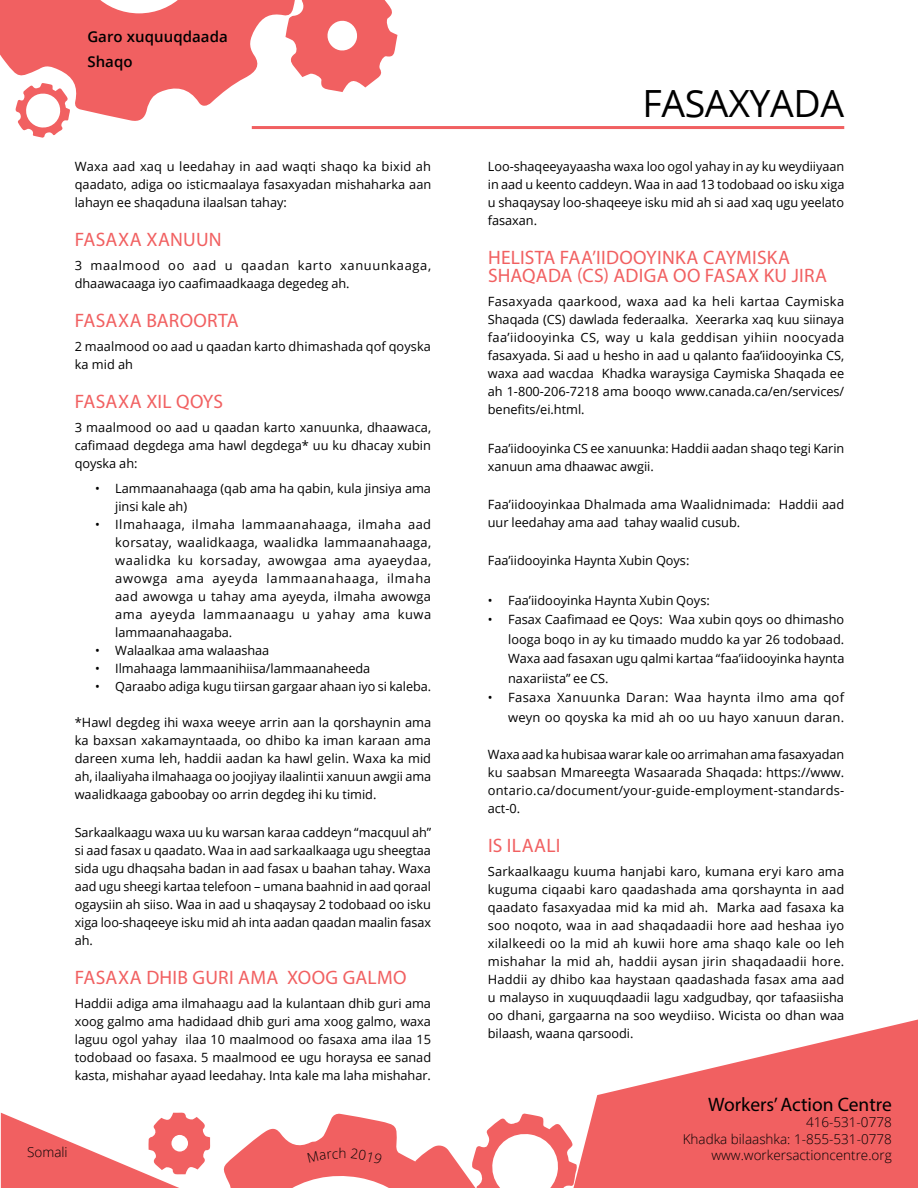
<style>
.page{position:relative;width:918px;height:1188px;background:#fff}
.page>*{position:absolute;margin:0;border:0;box-sizing:border-box;transform-origin:0 0}
.Factsheet-Title{font:37.5px "Open Sans";letter-spacing:-.01em;color:#000}
.t1{font:19.5px/18px "Myriad Pro";letter-spacing:.015em;color:#f16061}
.t2{font:19.5px "Myriad Pro";color:#000}
.t3{font:600 15px/25.5px "Open Sans";letter-spacing:.005em;color:#000}
.t4{font:300 13.5px/16.5px "Open Sans";color:#000;text-align:right}
.t5{font:12.75px/18px "Open Sans";color:#000;text-align:justify}
.t6{font:12.75px/19.5px "Open Sans";letter-spacing:.025em;color:#000;text-align:right}
</style>
<div class="page">
<svg style="left:577px;top:1020px;width:341px;height:168px;fill:#f16061"></svg>
<svg style="left:0;top:0;width:397px;height:138px"></svg>
<hr style="left:252px;top:126px;width:592px;height:3px;background:#f16061">
<svg style="left:1px;top:1113px;width:576px;height:75px"></svg>
<p class="t3" style="left:87px;top:23px;width:142px">Garo xuquuqdaada<br>Shaqo</p>
<p class="t5" style="left:75px;top:157px;width:358px">Waxa aad xaq u leedahay in aad waqti shaqo ka bixid ah qaadato, adiga oo isticmaalaya fasaxyadan mishaharka aan lahayn ee shaqaduna ilaalsan tahay:</p>
<p class="t1" style="left:75px;top:230px;width:148px">FASAXA XANUUN</p>
<p class="t5" style="left:75px;top:256px;width:358px">3 maalmood oo aad u qaadan karto xanuunkaaga, dhaawacaaga iyo caafimaadkaaga degedeg ah.</p>
<p class="t1" style="left:75px;top:311px;width:165px">FASAXA BAROORTA</p>
<p class="t5" style="left:75px;top:337px;width:358px">2 maalmood oo aad u qaadan karto dhimashada qof qoyska ka mid ah</p>
<p class="t1" style="left:75px;top:392px;width:150px">FASAXA XIL QOYS</p>
<p class="t5" style="left:75px;top:418px;width:358px">3 maalmood oo aad u qaadan karto xanuunka, dhaawaca, cafimaad degdega ama hawl degdega* uu ku dhacay xubin qoyska ah:</p>
<p class="t5" style="left:115px;top:479px;width:317px;text-indent:-20px">• Lammaanahaaga (qab ama ha qabin, kula jinsiya ama jinsi kale ah)</p>
<p class="t5" style="left:115px;top:515px;width:317px;text-indent:-20px">• Ilmahaaga, ilmaha lammaanahaaga, ilmaha aad korsatay, waalidkaaga, waalidka lammaanahaaga, waalidka ku korsaday, awowgaa ama ayaeydaa, awowga ama ayeyda lammaanahaaga, ilmaha aad awowga u tahay ama ayeyda, ilmaha awowga ama ayeyda lammaanaagu u yahay ama kuwa lammaanahaagaba.</p>
<p class="t5" style="left:95px;top:641px;width:176px">• Walaalkaa ama walaashaa</p>
<p class="t5" style="left:95px;top:659px;width:277px">• Ilmahaaga lammaanihiisa/lammaanaheeda</p>
<p class="t5" style="left:95px;top:677px;width:338px">• Qaraabo adiga kugu tiirsan gargaar ahaan iyo si kaleba.</p>
<p class="t5" style="left:75px;top:713px;width:358px">*Hawl degdeg ihi waxa weeye arrin aan la qorshaynin ama ka baxsan xakamayntaada, oo dhibo ka iman karaan ama dareen xuma leh, haddii aadan ka hawl gelin. Waxa ka mid ah, ilaaliyaha ilmahaaga oo joojiyay ilaalintii xanuun awgii ama waalidkaaga gaboobay oo arrin degdeg ihi ku timid.</p>
<p class="t5" style="left:75px;top:823px;width:358px">Sarkaalkaagu waxa uu ku warsan karaa caddeyn “macquul ah” si aad fasax u qaadato. Waa in aad sarkaalkaaga ugu sheegtaa sida ugu dhaqsaha badan in aad fasax u baahan tahay. Waxa aad ugu sheegi kartaa telefoon – umana baahnid in aad qoraal ogaysiin ah siiso. Waa in aad u shaqaysay 2 todobaad oo isku xiga loo-shaqeeye isku mid ah inta aadan qaadan maalin fasax ah.</p>
<p class="t1" style="left:75px;top:968px;width:333px">FASAXA DHIB GURI AMA XOOG GALMO</p>
<p class="t5" style="left:75px;top:994px;width:358px">Haddii adiga ama ilmahaagu aad la kulantaan dhib guri ama xoog galmo ama hadidaad dhib guri ama xoog galmo, waxa laguu ogol yahay ilaa 10 maalmood oo fasaxa ama ilaa 15 todobaad oo fasaxa. 5 maalmood ee ugu horaysa ee sanad kasta, mishahar ayaad leedahay. Inta kale ma laha mishahar.</p>
<p class="t4" style="left:27px;top:1143px;width:42px">Somali</p>
<p class="Factsheet-Title" style="left:642px;top:78px;width:203px">FASAXYADA</p>
<p class="t5" style="left:488px;top:157px;width:358px">Loo-shaqeeyayaasha waxa loo ogol yahay in ay ku weydiiyaan in aad u keento caddeyn. Waa in aad 13 todobaad oo isku xiga u shaqaysay loo-shaqeeye isku mid ah si aad xaq ugu yeelato fasaxan.</p>
<p class="t1" style="left:488px;top:248px;width:341px">HELISTA FAA’IIDOOYINKA CAYMISKA<br>SHAQADA (CS) ADIGA OO FASAX KU JIRA</p>
<p class="t5" style="left:488px;top:292px;width:358px">Fasaxyada qaarkood, waxa aad ka heli kartaa Caymiska Shaqada (CS) dawlada federaalka. Xeerarka xaq kuu siinaya faa’iidooyinka CS, way u kala geddisan yihiin noocyada fasaxyada. Si aad u hesho in aad u qalanto faa’iidooyinka CS, waxa aad wacdaa Khadka waraysiga Caymiska Shaqada ee ah 1-800-206-7218 ama booqo www.canada.ca/en/services/ benefits/ei.html.</p>
<p class="t5" style="left:488px;top:439px;width:358px">Faa’iidooyinka CS ee xanuunka: Haddii aadan shaqo tegi Karin xanuun ama dhaawac awgii.</p>
<p class="t5" style="left:488px;top:495px;width:358px">Faa’iidooyinkaa Dhalmada ama Waalidnimada: Haddii aad uur leedahay ama aad tahay waalid cusub.</p>
<p class="t5" style="left:488px;top:551px;width:203px">Faa’iidooyinka Haynta Xubin Qoys:</p>
<p class="t5" style="left:488px;top:591px;width:223px">• Faa’iidooyinka Haynta Xubin Qoys:</p>
<p class="t5" style="left:508px;top:610px;width:338px;line-height:19.5px;text-indent:-20px">• Fasax Caafimaad ee Qoys: Waa xubin qoys oo dhimasho looga boqo in ay ku timaado muddo ka yar 26 todobaad.<br>Waxa aad fasaxan ugu qalmi kartaa “faa’iidooyinka haynta naxariista” ee CS.</p>
<p class="t6" style="left:488px;top:688px;width:358px">• Fasaxa Xanuunka Daran: Waa haynta ilmo ama qof weyn oo qoyska ka mid ah oo uu hayo xanuun daran.</p>
<p class="t5" style="left:488px;top:745px;width:358px">Waxa aad ka hubisaa warar kale oo arrimahan ama fasaxyadan ku saabsan Mmareegta Wasaarada Shaqada: https://www. ontario.ca/document/your-guide-employment-standards&shy;act-0.</p>
<p class="t1" style="left:488px;top:836px;width:74px">IS ILAALI</p>
<p class="t5" style="left:488px;top:862px;width:358px">Sarkaalkaagu kuuma hanjabi karo, kumana eryi karo ama kuguma ciqaabi karo qaadashada ama qorshaynta in aad qaadato fasaxyadaa mid ka mid ah. Marka aad fasaxa ka soo noqoto, waa in aad shaqadaadii hore aad heshaa iyo xilalkeedi oo la mid ah kuwii hore ama shaqo kale oo leh mishahar la mid ah, haddii aysan jirin shaqadaadii hore.<br>Haddii ay dhibo kaa haystaan qaadashada fasax ama aad u malayso in xuquuqdaadii lagu xadgudbay, qor tafaasiisha oo dhani, gargaarna na soo weydiiso. Wicista oo dhan waa bilaash, waana qarsoodi.</p>
<h2 class="t2" style="left:708px;top:1092px;width:185px">Workers’ Action Centre</h2>
<p class="t4" style="left:683px;top:1114px;width:211px">416-531-0778<br>Khadka bilaashka: 1-855-531-0778</p>
<p class="t4" style="left:711px;top:1147px;width:182px">www.workersactioncentre.org</p>
</div>
